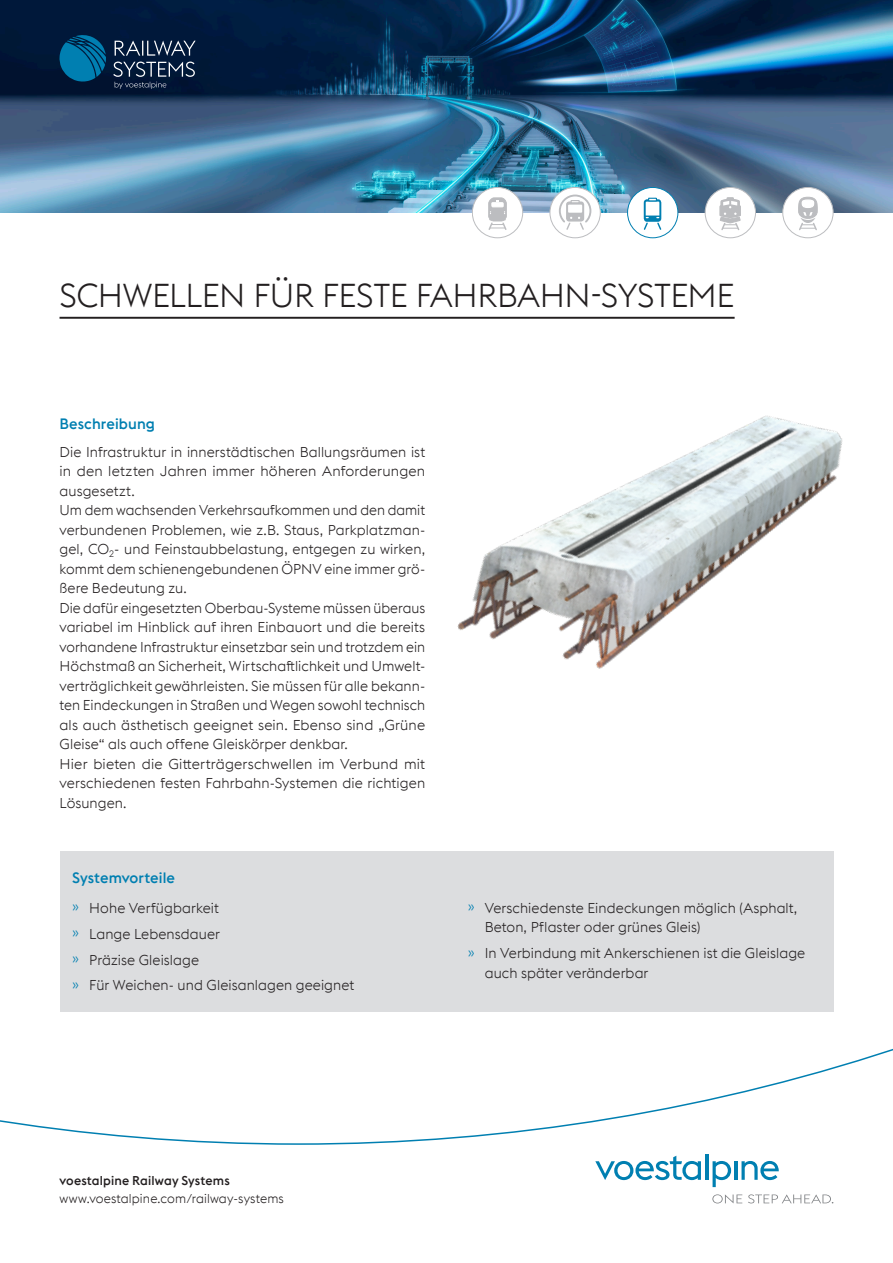
<style>
.page{position:relative;width:893px;height:1263px;background:#fff}
.page>*{position:absolute;margin:0;border:0;box-sizing:border-box;transform-origin:0 0}
.HL-1-schwarz{font:300 33px "voestalpine";letter-spacing:-.01em;color:#231f20}
.Sub-HL-2-boe-Spalten{font:500 15px "voestalpine";letter-spacing:.005em;color:#007fb1}
.Sub-HL-2-boe{font:500 15px "voestalpine";letter-spacing:.005em;color:#007fb1}
.Copy{font:300 14.25px/19.5px "voestalpine";letter-spacing:.005em;color:#231f20;text-align:justify}
.t1{font:300 12.75px "voestalpine";letter-spacing:.01em;color:#231f20}
.t2{font:500 12.75px "voestalpine";letter-spacing:.01em;color:#231f20}
.s1{color:#007fb1}
</style>
<div class="page">
<svg style="left:0;top:1048px;width:893px;height:97px"></svg>
<svg style="left:595px;top:1156px;width:106px;height:24px"></svg>
<hr style="left:705px;top:1154px;width:3px;height:26px;background:#007fb1">
<svg style="left:713px;top:1161px;width:18px;height:26px"></svg>
<hr style="left:734px;top:1161px;width:3px;height:19px;background:#007fb1">
<svg style="left:741px;top:1161px;width:38px;height:19px"></svg>
<svg style="left:712px;top:1194px;width:30px;height:9px"></svg>
<svg style="left:748px;top:1194px;width:85px;height:9px"></svg>
<img style="left:0;top:0;width:893px;height:213px">
<svg style="left:59px;top:34px;width:47px;height:48px;background:#005985"></svg>
<svg style="left:115px;top:41px;width:81px;height:15px"></svg>
<svg style="left:113px;top:62px;width:82px;height:27px;background:#273954"></svg>
<hr style="left:60px;top:317px;width:675px;height:2px;background:#231f20">
<img style="left:377px;top:316px;width:466px;height:353px">
<div style="left:472px;top:187px;width:51px;height:51px;background:#fff;border-radius:50%"></div>
<div style="left:472px;top:187px;width:51px;height:51px;border:1px solid #bcbdc0;border-radius:50%"></div>
<svg style="left:488px;top:197px;width:19px;height:33px"></svg>
<div style="left:550px;top:187px;width:50px;height:51px;background:#fff;border-radius:50%"></div>
<div style="left:550px;top:187px;width:51px;height:51px;border:1px solid #bcbdc0;border-radius:50%"></div>
<svg style="left:558px;top:194px;width:34px;height:37px"></svg>
<div style="left:705px;top:187px;width:50px;height:51px;background:#fff;border-radius:50%"></div>
<div style="left:705px;top:187px;width:51px;height:51px;border:1px solid #bcbdc0;border-radius:50%"></div>
<svg style="left:720px;top:197px;width:21px;height:33px"></svg>
<div style="left:783px;top:187px;width:50px;height:51px;background:#fff;border-radius:50%"></div>
<div style="left:782px;top:187px;width:51px;height:51px;border:1px solid #bcbdc0;border-radius:50%"></div>
<svg style="left:798px;top:196px;width:20px;height:35px"></svg>
<div style="left:60px;top:851px;width:773px;height:161px;background:#dcdddf"></div>
<div style="left:628px;top:187px;width:50px;height:51px;background:#fff;border-radius:50%"></div>
<div style="left:627px;top:187px;width:51px;height:51px;border:1px solid #007fb1;border-radius:50%"></div>
<svg style="left:643px;top:198px;width:19px;height:32px"></svg>
<p class="HL-1-schwarz" style="left:60px;top:277px;width:677px">SCHWELLEN FÜR FESTE FAHRBAHN-SYSTEME</p>
<p class="Sub-HL-2-boe" style="left:60px;top:414px;width:97px">Beschreibung</p>
<p class="Copy" style="left:60px;top:442px;width:367px">Die Infrastruktur in innerstädtischen Ballungsräumen ist in den letzten Jahren immer höheren Anforderungen ausgesetzt.</p>
<p class="Copy" style="left:60px;top:501px;width:367px">Um dem wachsenden Verkehrsaufkommen und den damit verbundenen Problemen, wie z.B. Staus, Parkplatzman&shy;gel, CO<sub>2</sub>- und Feinstaubbelastung, entgegen zu wirken, kommt dem schienengebundenen ÖPNV eine immer grö&shy;ßere Bedeutung zu.</p>
<p class="Copy" style="left:60px;top:598px;width:367px">Die dafür eingesetzten Oberbau-Systeme müssen überaus variabel im Hinblick auf ihren Einbauort und die bereits vorhandene Infrastruktur einsetzbar sein und trotzdem ein Höchstmaß an Sicherheit, Wirtschaftlichkeit und Umwelt&shy;verträglichkeit gewährleisten. Sie müssen für alle bekann&shy;ten Eindeckungen in Straßen und Wegen sowohl technisch als auch ästhetisch geeignet sein. Ebenso sind „Grüne Gleise“ als auch offene Gleiskörper denkbar.</p>
<p class="Copy" style="left:60px;top:754px;width:367px">Hier bieten die Gitterträgerschwellen im Verbund mit verschiedenen festen Fahrbahn-Systemen die richtigen Lösungen.</p>
<p class="Sub-HL-2-boe-Spalten" style="left:72px;top:869px;width:104px">Systemvorteile</p>
<p class="Copy" style="left:72px;top:898px;width:148px"><span class="s1">»</span> Hohe Verfügbarkeit</p>
<p class="Copy" style="left:72px;top:924px;width:149px"><span class="s1">»</span> Lange Lebensdauer</p>
<p class="Copy" style="left:72px;top:950px;width:128px"><span class="s1">»</span> Präzise Gleislage</p>
<p class="Copy" style="left:72px;top:976px;width:283px"><span class="s1">»</span> Für Weichen- und Gleisanlagen geeignet</p>
<p class="Copy" style="left:485px;top:898px;width:314px;text-indent:-17px"><span class="s1">»</span> Verschiedenste Eindeckungen möglich (Asphalt,<br>Beton, Pflaster oder grünes Gleis)</p>
<p class="Copy" style="left:485px;top:943px;width:322px;text-indent:-17px"><span class="s1">»</span> In Verbindung mit Ankerschienen ist die Gleislage auch später veränderbar</p>
<p class="t2" style="left:60px;top:1173px;width:172px">voestalpine Railway Systems</p>
<p class="t1" style="left:60px;top:1191px;width:226px">www.voestalpine.com/railway-systems</p>
</div>
